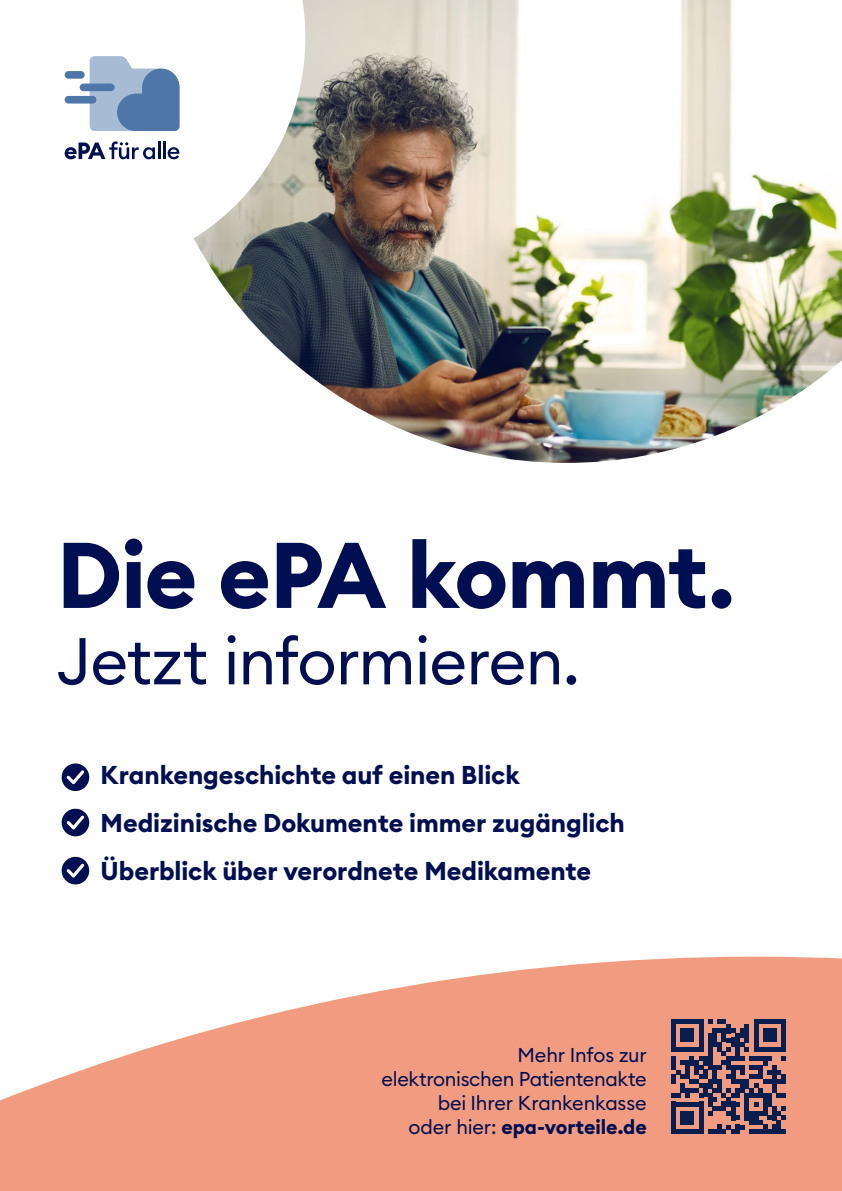
<style>
.page{position:relative;width:842px;height:1191px;background:#fff}
.page>*{position:absolute;margin:0;border:0;box-sizing:border-box;transform-origin:0 0}
.t1{font:700 91.7px "Euclid Circular B";letter-spacing:-.02em;color:#000e52}
.t2{font:65.1px "Euclid Circular B";letter-spacing:-.02em;color:#000e52}
.t3{font:700 25.5px/48.1px "Euclid Circular B";letter-spacing:-.005em;color:#000e52}
.t4{font:19.8px/24px "Euclid Circular B";letter-spacing:-.015em;color:#000e52;text-align:right}
.s1{font-weight:700}
</style>
<div class="page">
<svg style="left:0;top:956px;width:842px;height:235px;fill:#f19c80"></svg>
<img style="left:215px;top:0;width:627px;height:463px">
<svg style="left:64px;top:0;width:241px;height:274px"></svg>
<svg style="left:671px;top:1019px;width:115px;height:115px;background:#6d5464"></svg>
<svg style="left:65px;top:141px;width:95px;height:18px"></svg>
<hr style="left:163px;top:142px;width:3px;height:17px;background:#000e52">
<svg style="left:168px;top:147px;width:11px;height:12px"></svg>
<svg style="left:90px;top:56px;width:89px;height:75px;background:#88a2c5"></svg>
<div style="left:65px;top:96px;width:31px;height:7px;background:#4e76a9;border-radius:4px"></div>
<div style="left:80px;top:84px;width:35px;height:7px;background:#4e76a9;border-radius:4px"></div>
<div style="left:65px;top:71px;width:20px;height:8px;background:#4e76a9;border-radius:4px"></div>
<div style="left:62px;top:763px;width:27px;height:28px;background:#000e52;border-radius:50%"></div>
<svg style="left:67px;top:770px;width:17px;height:14px"></svg>
<div style="left:62px;top:808px;width:27px;height:28px;background:#000e52;border-radius:50%"></div>
<svg style="left:67px;top:815px;width:17px;height:14px"></svg>
<div style="left:62px;top:857px;width:27px;height:27px;background:#000e52;border-radius:50%"></div>
<svg style="left:67px;top:863px;width:17px;height:14px"></svg>
<h1 class="t1" style="left:57px;top:516px;width:679px">Die ePA kommt.</h1>
<h2 class="t2" style="left:57px;top:619px;width:524px">Jetzt informieren.</h2>
<p class="t3" style="left:101px;top:751px;width:526px">Krankengeschichte auf einen Blick<br>Medizinische Dokumente immer zugänglich<br>Überblick über verordnete Medikamente</p>
<p class="t4" style="left:381px;top:1043px;width:267px">Mehr Infos zur elektronischen Patientenakte bei Ihrer Krankenkasse<br>oder hier: <span class="s1">epa-vorteile.de</span></p>
</div>
